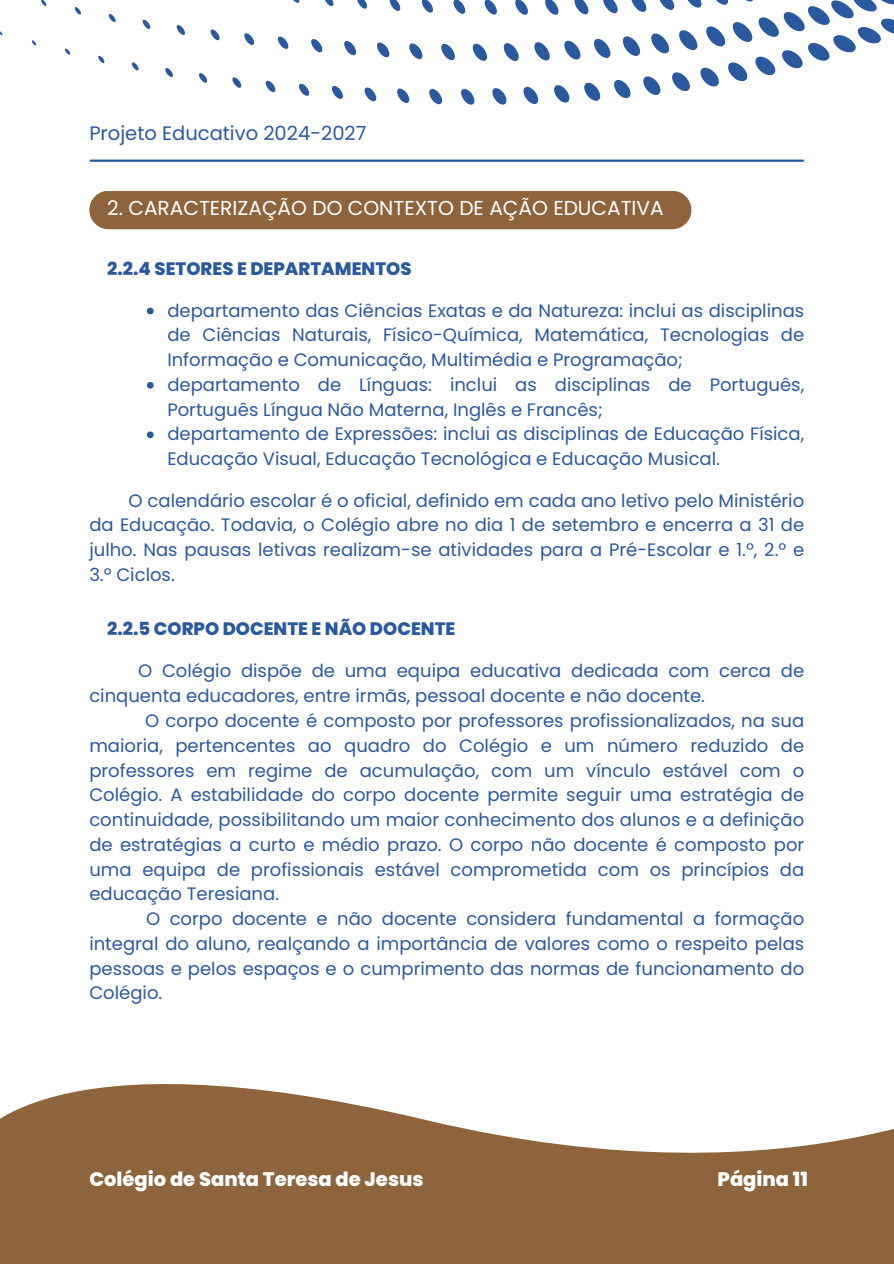
<style>
.page{position:relative;width:894px;height:1264px;background:#fff}
.page>*{position:absolute;margin:0;border:0;box-sizing:border-box;transform-origin:0 0}
.t1{font:20.1px "Poppins";color:#fff}
.t2{font:800 19.5px "Poppins";color:#fff}
.t3{font:19.5px "Poppins";color:#2b599f}
.t4{font:18px/24.8px "Poppins";color:#2b599f;text-align:justify}
.t5{font:800 18px "Poppins";color:#2b599f}
</style>
<div class="page">
<svg style="left:0;top:1084px;width:893px;height:179px;fill:#8d643b"></svg>
<svg style="left:31px;top:40px;width:6px;height:6px"></svg>
<svg style="left:65px;top:48px;width:6px;height:7px"></svg>
<svg style="left:98px;top:55px;width:7px;height:8px"></svg>
<svg style="left:131px;top:62px;width:8px;height:9px"></svg>
<svg style="left:165px;top:68px;width:8px;height:9px"></svg>
<svg style="left:199px;top:73px;width:9px;height:10px"></svg>
<svg style="left:41px;top:0;width:6px;height:6px"></svg>
<svg style="left:74px;top:7px;width:7px;height:8px"></svg>
<svg style="left:108px;top:14px;width:8px;height:9px"></svg>
<svg style="left:142px;top:19px;width:9px;height:10px"></svg>
<svg style="left:176px;top:25px;width:9px;height:10px"></svg>
<svg style="left:210px;top:29px;width:10px;height:12px"></svg>
<svg style="left:232px;top:0;width:661px;height:105px"></svg>
<div style="left:89px;top:191px;width:602px;height:38px;background:#8d643b;border-radius:19px"></div>
<hr style="left:90px;top:159px;width:712px;height:3px;background:#2b599f">
<svg style="left:147px;top:308px;width:7px;height:6px"></svg>
<svg style="left:147px;top:382px;width:7px;height:7px"></svg>
<svg style="left:147px;top:431px;width:7px;height:7px"></svg>
<h4 class="t3" style="left:89px;top:119px;width:278px">Projeto Educativo 2024-2027</h4>
<p class="t1" style="left:107px;top:194px;width:558px">2. CARACTERIZAÇÃO DO CONTEXTO DE AÇÃO EDUCATIVA</p>
<p class="t5" style="left:107px;top:256px;width:306px">2.2.4 SETORES E DEPARTAMENTOS</p>
<p class="t4" style="left:167px;top:298px;width:638px">departamento das Ciências Exatas e da Natureza: inclui as disciplinas de Ciências Naturais, Físico-Química, Matemática, Tecnologias de Informação e Comunicação, Multimédia e Programação;</p>
<p class="t4" style="left:167px;top:372px;width:638px">departamento de Línguas: inclui as disciplinas de Português,<br>Português Língua Não Materna, Inglês e Francês;</p>
<p class="t4" style="left:167px;top:422px;width:638px">departamento de Expressões: inclui as disciplinas de Educação Física,<br>Educação Visual, Educação Tecnológica e Educação Musical.</p>
<h4 class="t4" style="left:89px;top:488px;width:716px;text-indent:39px">O calendário escolar é o oficial, definido em cada ano letivo pelo Ministério da Educação. Todavia, o Colégio abre no dia 1 de setembro e encerra a 31 de julho. Nas pausas letivas realizam-se atividades para a Pré-Escolar e 1.º, 2.º e 3.º Ciclos.</h4>
<p class="t5" style="left:107px;top:616px;width:349px">2.2.5 CORPO DOCENTE E NÃO DOCENTE</p>
<p class="t4" style="left:89px;top:658px;width:716px;text-indent:49px">O Colégio dispõe de uma equipa educativa dedicada com cerca de cinquenta educadores, entre irmãs, pessoal docente e não docente.</p>
<p class="t4" style="left:89px;top:708px;width:716px;text-indent:56px">O corpo docente é composto por professores profissionalizados, na sua maioria, pertencentes ao quadro do Colégio e um número reduzido de professores em regime de acumulação, com um vínculo estável com o Colégio. A estabilidade do corpo docente permite seguir uma estratégia de continuidade, possibilitando um maior conhecimento dos alunos e a definição de estratégias a curto e médio prazo. O corpo não docente é composto por uma equipa de profissionais estável comprometida com os princípios da educação Teresiana.</p>
<p class="t4" style="left:89px;top:906px;width:716px;text-indent:57px">O corpo docente e não docente considera fundamental a formação integral do aluno, realçando a importância de valores como o respeito pelas pessoas e pelos espaços e o cumprimento das normas de funcionamento do Colégio.</p>
<h3 class="t2" style="left:89px;top:1165px;width:335px">Colégio de Santa Teresa de Jesus</h3>
<h1 class="t2" style="left:717px;top:1165px;width:92px">Página 11</h1>
</div>
